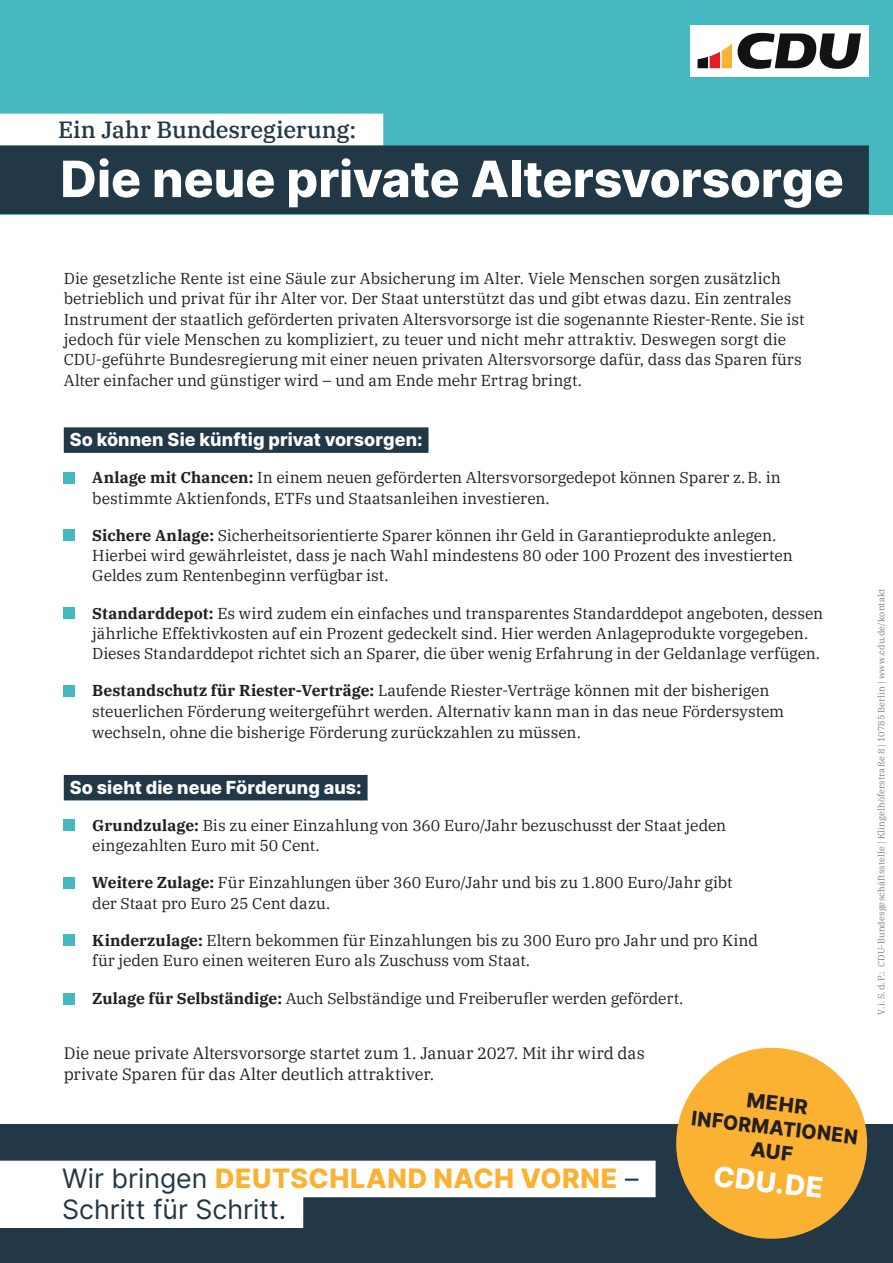
<style>
.page{position:relative;width:893px;height:1263px;background:#fff}
.page>*{position:absolute;margin:0;border:0;box-sizing:border-box;transform-origin:0 0}
.t1{font:800 50.1px "Inter";letter-spacing:-.005em;color:#fff}
.t2{font:800 28.05px "Inter";color:#fff}
.t3{font:26.7px/30.8px "Inter";color:#223847}
.t4{font:500 23.4px "IBM Plex Serif";letter-spacing:-.005em;color:#223847}
.t5{font:800 20.1px "Inter";color:#231f20;scale:.95 1}
.t6{font:800 20.1px "Inter";color:#231f20}
.t7{font:800 18px "Inter";letter-spacing:.005em;color:#fff}
.t8{font:16.5px/21px "IBM Plex Serif";letter-spacing:-.005em;color:#231f20}
.t9{font:15.75px/20.2px "IBM Plex Serif";letter-spacing:-.005em;color:#231f20}
.t10{font:9px "IBM Plex Serif";letter-spacing:.015em;color:#808285}
.s1{font-weight:700}
.s2{font-weight:800;color:#fbb131}
</style>
<div class="page">
<div style="left:0;top:0;width:893px;height:214px;background:#46b9c0"></div>
<div style="left:0;top:1125px;width:893px;height:138px;background:#223847"></div>
<div style="left:0;top:1161px;width:656px;height:36px;background:#fff"></div>
<div style="left:0;top:1191px;width:303px;height:37px;background:#fff"></div>
<div style="left:690px;top:25px;width:179px;height:52px;background:#fff"></div>
<svg style="left:698px;top:33px;width:163px;height:36px"></svg>
<div style="left:64px;top:427px;width:364px;height:26px;background:#223847"></div>
<div style="left:64px;top:775px;width:304px;height:25px;background:#223847"></div>
<div style="left:64px;top:472px;width:11px;height:11px;background:#46b9c0"></div>
<div style="left:64px;top:530px;width:11px;height:11px;background:#46b9c0"></div>
<div style="left:64px;top:608px;width:11px;height:11px;background:#46b9c0"></div>
<div style="left:64px;top:685px;width:11px;height:11px;background:#46b9c0"></div>
<div style="left:64px;top:820px;width:11px;height:11px;background:#46b9c0"></div>
<div style="left:64px;top:877px;width:11px;height:11px;background:#46b9c0"></div>
<div style="left:64px;top:935px;width:11px;height:11px;background:#46b9c0"></div>
<div style="left:64px;top:993px;width:11px;height:11px;background:#46b9c0"></div>
<div style="left:0;top:114px;width:383px;height:32px;background:#fff"></div>
<div style="left:0;top:145px;width:869px;height:69px;background:#223847"></div>
<svg style="left:671px;top:1047px;width:201px;height:192px"></svg>
<h3 class="t4" style="left:58px;top:111px;width:300px">Ein Jahr Bundesregierung:</h3>
<h1 class="t1" style="left:60px;top:142px;width:785px">Die neue private Altersvorsorge</h1>
<p class="t9" style="left:64px;top:267px;width:742px">Die gesetzliche Rente ist eine Säule zur Absicherung im Alter. Viele Menschen sorgen zusätzlich betrieblich und privat für ihr Alter vor. Der Staat unterstützt das und gibt etwas dazu. Ein zentrales Instrument der staatlich geförderten privaten Altersvorsorge ist die sogenannte Riester-Rente. Sie ist jedoch für viele Menschen zu kompliziert, zu teuer und nicht mehr attraktiv. Deswegen sorgt die CDU-geführte Bundesregierung mit einer neuen privaten Altersvorsorge dafür, dass das Sparen fürs Alter einfacher und günstiger wird – und am Ende mehr Ertrag bringt.</p>
<p class="t7" style="left:70px;top:426px;width:354px">So können Sie künftig privat vorsorgen:</p>
<p class="t9" style="left:92px;top:466px;width:690px"><span class="s1">Anlage mit Chancen:</span> In einem neuen geförderten Altersvorsorgedepot können Sparer z.B. in bestimmte Aktienfonds, ETFs und Staatsanleihen investieren.</p>
<p class="t9" style="left:92px;top:524px;width:702px"><span class="s1">Sichere Anlage:</span> Sicherheitsorientierte Sparer können ihr Geld in Garantieprodukte anlegen.<br>Hierbei wird gewährleistet, dass je nach Wahl mindestens 80 oder 100 Prozent des investierten<br>Geldes zum Rentenbeginn verfügbar ist.</p>
<p class="t9" style="left:92px;top:602px;width:732px"><span class="s1">Standarddepot:</span> Es wird zudem ein einfaches und transparentes Standarddepot angeboten, dessen jährliche Effektivkosten auf ein Prozent gedeckelt sind. Hier werden Anlageprodukte vorgegeben.<br>Dieses Standarddepot richtet sich an Sparer, die über wenig Erfahrung in der Geldanlage verfügen.</p>
<p class="t9" style="left:92px;top:679px;width:693px"><span class="s1">Bestandschutz für Riester-Verträge:</span> Laufende Riester-Verträge können mit der bisherigen steuerlichen Förderung weitergeführt werden. Alternativ kann man in das neue Fördersystem wechseln, ohne die bisherige Förderung zurückzahlen zu müssen.</p>
<p class="t7" style="left:70px;top:774px;width:293px">So sieht die neue Förderung aus:</p>
<p class="t9" style="left:92px;top:814px;width:635px"><span class="s1">Grundzulage:</span> Bis zu einer Einzahlung von 360 Euro/Jahr bezuschusst der Staat jeden eingezahlten Euro mit 50 Cent.</p>
<p class="t9" style="left:92px;top:871px;width:642px"><span class="s1">Weitere Zulage:</span> Für Einzahlungen über 360 Euro/Jahr und bis zu 1.800 Euro/Jahr gibt der Staat pro Euro 25 Cent dazu.</p>
<p class="t9" style="left:92px;top:929px;width:667px"><span class="s1">Kinderzulage:</span> Eltern bekommen für Einzahlungen bis zu 300 Euro pro Jahr und pro Kind für jeden Euro einen weiteren Euro als Zuschuss vom Staat.</p>
<p class="t9" style="left:92px;top:987px;width:593px"><span class="s1">Zulage für Selbständige:</span> Auch Selbständige und Freiberufler werden gefördert.</p>
<p class="t8" style="left:64px;top:1041px;width:582px">Die neue private Altersvorsorge startet zum 1. Januar 2027. Mit ihr wird das private Sparen für das Alter deutlich attraktiver.</p>
<h3 class="t3" style="left:62px;top:1162px;width:578px">Wir bringen <span class="s2">DEUTSCHLAND NACH VORNE</span> –<br>Schritt für Schritt.</h3>
<p class="t6" style="left:748px;top:1086px;width:63px;rotate:6deg">MEHR</p>
<p class="t5" style="left:693px;top:1103px;width:178px;rotate:7deg">INFORMATIONEN</p>
<h2 class="t2" style="left:715px;top:1156px;width:112px;rotate:6deg">CDU.DE</h2>
<p class="t10" style="left:874px;top:1015px;width:428px;rotate:-90deg">V.i.S.d.P.: CDU-Bundesgeschäftsstelle | Klingelhöferstraße 8 | 10785 Berlin | www.cdu.de/kontakt</p>
</div>
